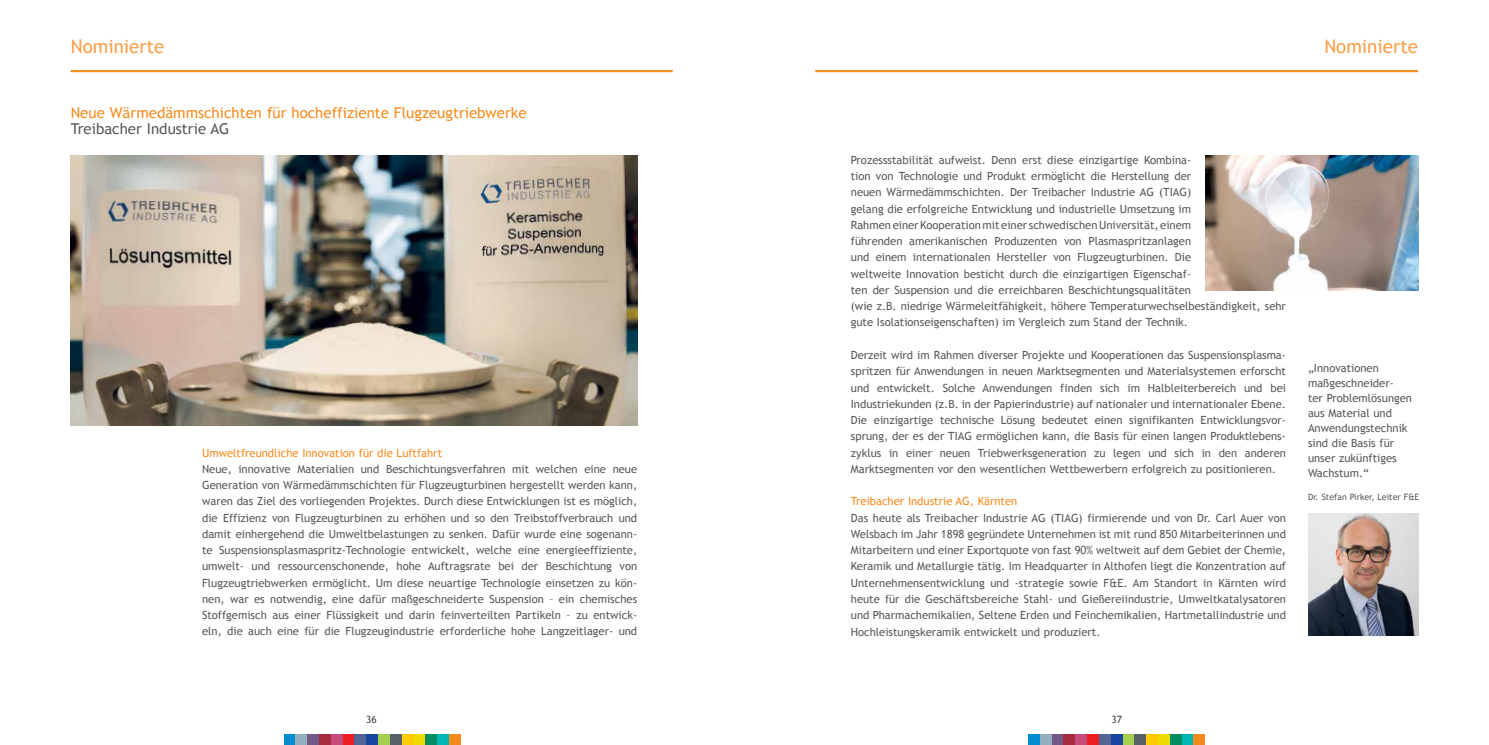
<style>
.page{position:relative;width:1489px;height:745px;background:#fff}
.page>*{position:absolute;margin:0;border:0;box-sizing:border-box;transform-origin:0 0}
.t1{font:18.75px "Trebuchet MS";color:#f99f49}
.t2{font:15px "Trebuchet MS";color:#f68b1f}
.t3{font:15px "Trebuchet MS";color:#58595b}
.t4{font:11.25px/16.2px "Trebuchet MS";color:#58595b;text-align:justify}
.t5{font:11.25px "Trebuchet MS";color:#f68b1f}
.t6{font:10px "Trebuchet MS";color:#414042}
.t7{font:8.75px "Trebuchet MS";color:#58595b}
</style>
<div class="page">
<div style="left:1028px;top:733px;width:11px;height:11px;background:#008dd0"></div>
<div style="left:1039px;top:733px;width:12px;height:11px;background:#94b0be"></div>
<div style="left:1051px;top:733px;width:12px;height:11px;background:#725986"></div>
<div style="left:1063px;top:733px;width:12px;height:11px;background:#a72c3e"></div>
<div style="left:1075px;top:733px;width:12px;height:11px;background:#c64a77"></div>
<div style="left:1087px;top:733px;width:11px;height:11px;background:#ed1d24"></div>
<div style="left:1098px;top:733px;width:12px;height:11px;background:#526696"></div>
<div style="left:1110px;top:733px;width:12px;height:11px;background:#17479e"></div>
<div style="left:1122px;top:733px;width:12px;height:11px;background:#a5cf4d"></div>
<div style="left:1134px;top:733px;width:12px;height:11px;background:#576066"></div>
<div style="left:1146px;top:733px;width:11px;height:11px;background:#ffcb05"></div>
<div style="left:1157px;top:733px;width:12px;height:11px;background:#eedc00"></div>
<div style="left:1169px;top:733px;width:12px;height:11px;background:#008e60"></div>
<div style="left:1181px;top:733px;width:12px;height:11px;background:#00b9b5"></div>
<div style="left:1193px;top:733px;width:12px;height:11px;background:#f68b1f"></div>
<div style="left:283px;top:733px;width:12px;height:11px;background:#008dd0"></div>
<div style="left:295px;top:733px;width:12px;height:11px;background:#94b0be"></div>
<div style="left:307px;top:733px;width:12px;height:11px;background:#725986"></div>
<div style="left:319px;top:733px;width:12px;height:11px;background:#a72c3e"></div>
<div style="left:331px;top:733px;width:12px;height:11px;background:#c64a77"></div>
<div style="left:343px;top:733px;width:11px;height:11px;background:#ed1d24"></div>
<div style="left:354px;top:733px;width:12px;height:11px;background:#526696"></div>
<div style="left:366px;top:733px;width:12px;height:11px;background:#17479e"></div>
<div style="left:378px;top:733px;width:12px;height:11px;background:#a5cf4d"></div>
<div style="left:390px;top:733px;width:12px;height:11px;background:#576066"></div>
<div style="left:402px;top:733px;width:11px;height:11px;background:#ffcb05"></div>
<div style="left:413px;top:733px;width:12px;height:11px;background:#eedc00"></div>
<div style="left:425px;top:733px;width:12px;height:11px;background:#008e60"></div>
<div style="left:437px;top:733px;width:12px;height:11px;background:#00b9b5"></div>
<div style="left:449px;top:733px;width:12px;height:11px;background:#f68b1f"></div>
<hr style="left:815px;top:70px;width:602px;height:2px;background:#f68b1f">
<hr style="left:71px;top:70px;width:601px;height:2px;background:#f68b1f">
<img style="left:1308px;top:513px;width:109px;height:122px">
<img style="left:1205px;top:155px;width:212px;height:135px">
<img style="left:71px;top:155px;width:566px;height:270px">
<h1 class="t1" style="left:71px;top:35px;width:95px">Nominierte</h1>
<h2 class="t2" style="left:71px;top:103px;width:457px">Neue Wärmedämmschichten für hocheffiziente Flugzeugtriebwerke</h2>
<h2 class="t3" style="left:71px;top:120px;width:160px">Treibacher Industrie AG</h2>
<p class="t5" style="left:202px;top:445px;width:241px">Umweltfreundliche Innovation für die Luftfahrt</p>
<p class="t4" style="left:202px;top:460px;width:436px">Neue, innovative Materialien und Beschichtungsverfahren mit welchen eine neue Generation von Wärmedämmschichten für Flugzeugturbinen hergestellt werden kann, waren das Ziel des vorliegenden Projektes. Durch diese Entwicklungen ist es möglich, die Effizienz von Flugzeugturbinen zu erhöhen und so den Treibstoffverbrauch und damit einhergehend die Umweltbelastungen zu senken. Dafür wurde eine sogenann&shy;te Suspensionsplasmaspritz-Technologie entwickelt, welche eine energieeffiziente, umwelt- und ressourcenschonende, hohe Auftragsrate bei der Beschichtung von Flugzeugtriebwerken ermöglicht. Um diese neuartige Technologie einsetzen zu kön&shy;nen, war es notwendig, eine dafür maßgeschneiderte Suspension – ein chemisches Stoffgemisch aus einer Flüssigkeit und darin feinverteilten Partikeln – zu entwick&shy;eln, die auch eine für die Flugzeugindustrie erforderliche hohe Langzeitlager- und</p>
<h1 class="t1" style="left:1324px;top:35px;width:95px">Nominierte</h1>
<p class="t4" style="left:850px;top:152px;width:436px;text-align:left">Prozessstabilität aufweist. Denn erst diese einzigartige Kombina-<br>tion von Technologie und Produkt ermöglicht die Herstellung der<br>neuen Wärmedämmschichten. Der Treibacher Industrie AG (TIAG)<br>gelang die erfolgreiche Entwicklung und industrielle Umsetzung im<br>Rahmen einer Kooperation mit einer schwedischen Universität, einem<br>führenden amerikanischen Produzenten von Plasmaspritzanlagen<br>und einem internationalen Hersteller von Flugzeugturbinen. Die<br>weltweite Innovation besticht durch die einzigartigen Eigenschaf-<br>ten der Suspension und die erreichbaren Beschichtungsqualitäten<br>(wie z.B. niedrige Wärmeleitfähigkeit, höhere Temperaturwechselbeständigkeit, sehr gute Isolationseigenschaften) im Vergleich zum Stand der Technik.</p>
<p class="t4" style="left:850px;top:347px;width:436px">Derzeit wird im Rahmen diverser Projekte und Kooperationen das Suspensionsplasma&shy;spritzen für Anwendungen in neuen Marktsegmenten und Materialsystemen erforscht und entwickelt. Solche Anwendungen finden sich im Halbleiterbereich und bei Industriekunden (z.B. in der Papierindustrie) auf nationaler und internationaler Ebene.<br>Die einzigartige technische Lösung bedeutet einen signifikanten Entwicklungsvor&shy;sprung, der es der TIAG ermöglichen kann, die Basis für einen langen Produktlebens&shy;zyklus in einer neuen Triebwerksgeneration zu legen und sich in den anderen Marktsegmenten vor den wesentlichen Wettbewerbern erfolgreich zu positionieren.</p>
<p class="t5" style="left:850px;top:494px;width:168px">Treibacher Industrie AG, Kärnten</p>
<p class="t4" style="left:850px;top:509px;width:436px">Das heute als Treibacher Industrie AG (TIAG) firmierende und von Dr. Carl Auer von Welsbach im Jahr 1898 gegründete Unternehmen ist mit rund 850 Mitarbeiterinnen und Mitarbeitern und einer Exportquote von fast 90% weltweit auf dem Gebiet der Chemie, Keramik und Metallurgie tätig. Im Headquarter in Althofen liegt die Konzentration auf Unternehmensentwicklung und -strategie sowie F&amp;E. Am Standort in Kärnten wird heute für die Geschäftsbereiche Stahl- und Gießereiindustrie, Umweltkatalysatoren und Pharmachemikalien, Seltene Erden und Feinchemikalien, Hartmetallindustrie und Hochleistungskeramik entwickelt und produziert.</p>
<p class="t4" style="left:1307px;top:360px;width:106px;line-height:15px;text-align:left">„Innovationen maßgeschneider-<br>ter Problemlösungen aus Material und<br>Anwendungstechnik sind die Basis für unser zukünftiges<br>Wachstum.“</p>
<p class="t7" style="left:1307px;top:491px;width:113px">Dr. Stefan Pirker, Leiter F&amp;E</p>
<p class="t6" style="left:366px;top:713px;width:12px">36</p>
<p class="t6" style="left:1111px;top:713px;width:12px">37</p>
</div>
